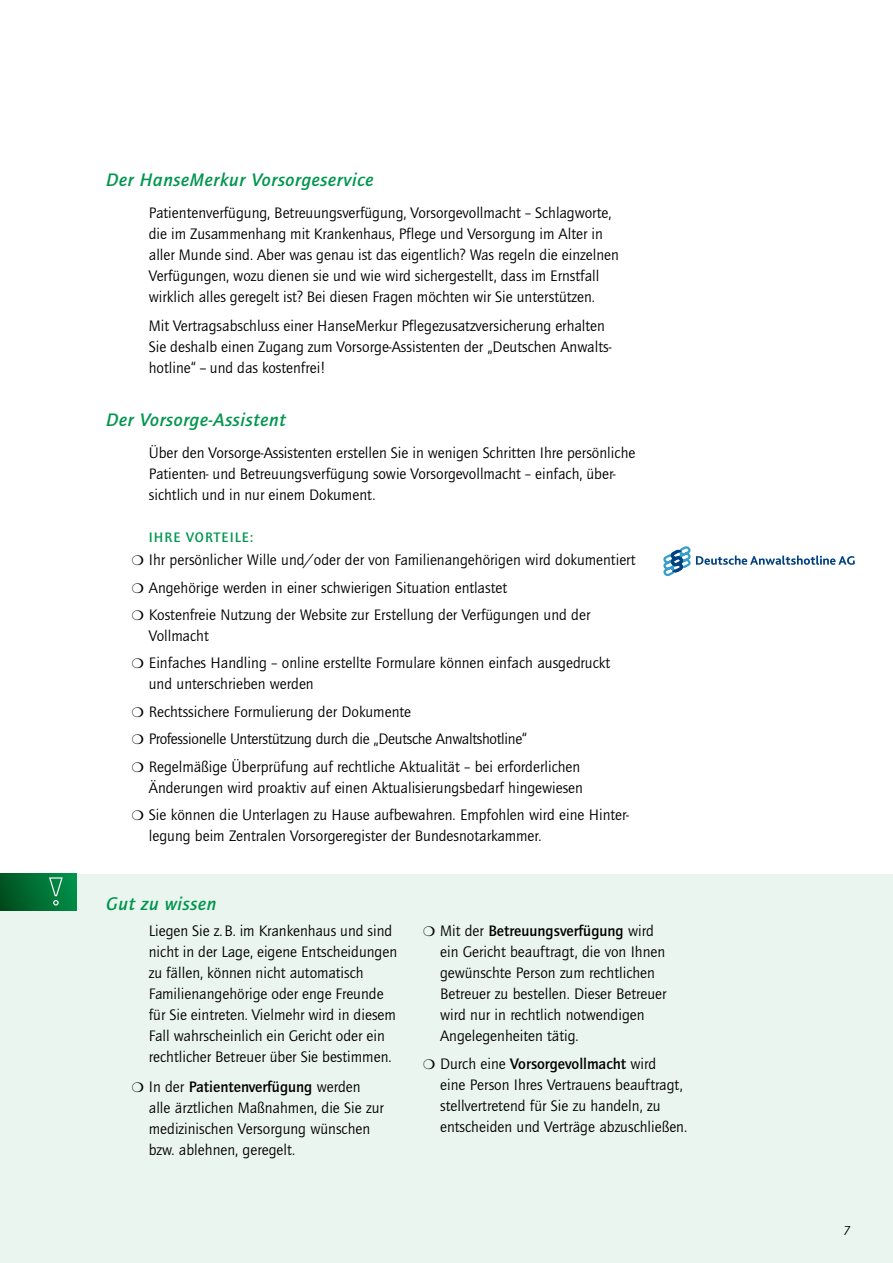
<style>
.page{position:relative;width:893px;height:1263px;background:#fff}
.page>*{position:absolute;margin:0;border:0;box-sizing:border-box;transform-origin:0 0}
.t1{font:italic 500 18.75px "Quay Sans ITC Std";letter-spacing:.035em;color:#00964e}
.t2{font:15.75px/21px "Quay Sans ITC Std";color:#000}
.t3{font:500 14.25px "Quay Sans ITC Std";letter-spacing:.075em;color:#00964e}
.t4{font:italic 13.5px "Quay Sans ITC Std";color:#000}
.s1{font-weight:500}
</style>
<div class="page">
<svg style="left:663px;top:546px;width:192px;height:30px"></svg>
<div style="left:0;top:874px;width:893px;height:389px;background:#ebf5f0"></div>
<div style="left:0;top:874px;width:77px;height:36px;background:linear-gradient(to right,#00501e,#008f49)"></div>
<svg style="left:48px;top:877px;width:16px;height:29px"></svg>
<p class="t1" style="left:106px;top:169px;width:269px">Der HanseMerkur Vorsorgeservice</p>
<p class="t2" style="left:149px;top:202px;width:472px">Patientenverfügung, Betreuungsverfügung, Vorsorgevollmacht – Schlagworte, die im Zusammenhang mit Krankenhaus, Pflege und Versorgung im Alter in aller Munde sind. Aber was genau ist das eigentlich? Was regeln die einzelnen Verfügungen, wozu dienen sie und wie wird sichergestellt, dass im Ernstfall wirklich alles geregelt ist? Bei diesen Fragen möchten wir Sie unterstützen.</p>
<p class="t2" style="left:149px;top:315px;width:464px">Mit Vertragsabschluss einer HanseMerkur Pflegezusatzversicherung erhalten<br>Sie deshalb einen Zugang zum Vorsorge-Assistenten der „Deutschen Anwalts&shy;hotline“ - und das kostenfrei!</p>
<p class="t1" style="left:106px;top:409px;width:181px">Der Vorsorge-Assistent</p>
<p class="t2" style="left:149px;top:442px;width:488px">Über den Vorsorge-Assistenten erstellen Sie in wenigen Schritten Ihre persönliche<br>Patienten- und Betreuungsverfügung sowie Vorsorgevollmacht – einfach, über&shy;sichtlich und in nur einem Dokument.</p>
<p class="t3" style="left:149px;top:529px;width:106px">IHRE VORTEILE:</p>
<p class="t2" style="left:132px;top:546px;width:505px;line-height:27.5px">❍ Ihr persönlicher Wille und/oder der von Familienangehörigen wird dokumentiert ❍ Angehörige werden in einer schwierigen Situation entlastet<br>❍ Kostenfreie Nutzung der Website zur Erstellung der Verfügungen und der</p>
<p class="t2" style="left:132px;top:622px;width:480px;line-height:27.5px;text-indent:17px">Vollmacht<br>❍ Einfaches Handling – online erstellte Formulare können einfach ausgedruckt</p>
<p class="t2" style="left:132px;top:670px;width:450px;line-height:27.5px;text-indent:17px">und unterschrieben werden<br>❍ Rechtssichere Formulierung der Dokumente<br>❍ Professionelle Unterstützung durch die „Deutsche Anwaltshotline“<br>❍ Regelmäßige Überprüfung auf rechtliche Aktualität – bei erforderlichen</p>
<p class="t2" style="left:132px;top:773px;width:499px;line-height:27.5px;text-indent:17px">Änderungen wird proaktiv auf einen Aktualisierungsbedarf hingewiesen<br>❍ Sie können die Unterlagen zu Hause aufbewahren. Empfohlen wird eine Hinter-</p>
<p class="t2" style="left:149px;top:825px;width:394px">legung beim Zentralen Vorsorgeregister der Bundesnotarkammer.</p>
<p class="t1" style="left:106px;top:893px;width:112px">Gut zu wissen</p>
<p class="t2" style="left:149px;top:920px;width:250px">Liegen Sie z.B. im Krankenhaus und sind nicht in der Lage, eigene Entscheidungen zu fällen, können nicht automatisch Familienangehörige oder enge Freunde für Sie eintreten. Vielmehr wird in diesem Fall wahrscheinlich ein Gericht oder ein rechtlicher Betreuer über Sie bestimmen.</p>
<p class="t2" style="left:149px;top:1076px;width:237px;text-indent:-17px">❍ In der <span class="s1">Patientenverfügung</span> werden alle ärztlichen Maßnahmen, die Sie zur medizinischen Versorgung wünschen bzw. ablehnen, geregelt.</p>
<p class="t2" style="left:440px;top:920px;width:228px;text-indent:-17px">❍ Mit der <span class="s1">Betreuungsverfügung</span> wird ein Gericht beauftragt, die von Ihnen gewünschte Person zum rechtlichen Betreuer zu bestellen. Dieser Betreuer wird nur in rechtlich notwendigen Angelegenheiten tätig.</p>
<p class="t2" style="left:440px;top:1053px;width:249px;text-indent:-17px">❍ Durch eine <span class="s1">Vorsorgevollmacht</span> wird<br>eine Person Ihres Vertrauens beauftragt, stellvertretend für Sie zu handeln, zu entscheiden und Verträge abzuschließen.</p>
<p class="t4" style="left:843px;top:1223px;width:9px">7</p>
</div>
